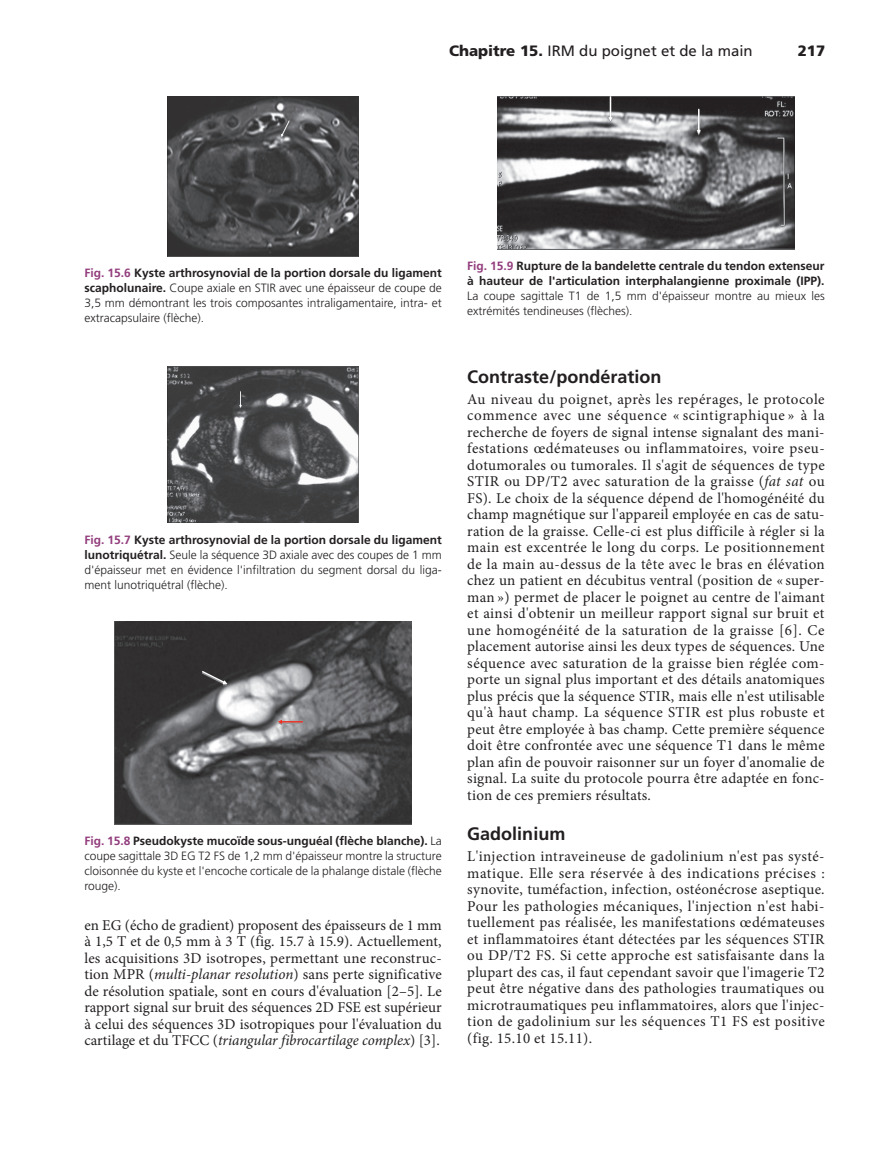
<style>
.page{position:relative;width:890px;height:1158px;background:#fff}
.page>*{position:absolute;margin:0;border:0;box-sizing:border-box;transform-origin:0 0}
.t1{font:700 18px "Frutiger LT Std";color:#231f20}
.t2{font:15px/16.5px "Minion Pro";letter-spacing:.015em;color:#231f20;text-align:justify}
.t3{font:15px "Frutiger LT Std";color:#231f20}
.t4{font:900 15px "Frutiger LT Std";color:#231f20}
.t5{font:300 12px/15px "Frutiger LT Std";color:#231f20;text-align:justify}
.t6{font:700 12px/15px "Frutiger LT Std";color:#231f20}
.s1{font-weight:900}
.s2{font-weight:700;color:#933e7d}
.s3{font-weight:700}
.s4{color:#933e7d}
.s5{font-style:italic}
</style>
<div class="page">
<img style="left:167px;top:96px;width:192px;height:160px">
<svg style="left:281px;top:120px;width:8px;height:18px"></svg>
<img style="left:167px;top:367px;width:192px;height:156px">
<svg style="left:239px;top:391px;width:3px;height:17px"></svg>
<img style="left:114px;top:621px;width:298px;height:203px">
<svg style="left:202px;top:671px;width:25px;height:14px"></svg>
<svg style="left:278px;top:719px;width:25px;height:6px"></svg>
<img style="left:497px;top:96px;width:297px;height:153px">
<svg style="left:608px;top:96px;width:4px;height:27px"></svg>
<svg style="left:696px;top:109px;width:5px;height:26px"></svg>
<p class="t3" style="left:449px;top:42px;width:305px"><span class="s1">Chapitre 15.</span> IRM du poignet et de la main</p>
<p class="t4" style="left:797px;top:42px;width:29px">217</p>
<p class="t5" style="left:84px;top:265px;width:359px"><span class="s2">Fig. 15.6</span> <span class="s3">Kyste arthrosynovial de la portion dorsale du ligament scapholunaire.</span> Coupe axiale en STIR avec une épaisseur de coupe de 3,5 mm démontrant les trois composantes intraligamentaire, intra- et extracapsulaire (flèche).</p>
<p class="t6" style="left:467px;top:258px;width:359px"><span class="s4">Fig. 15.9</span> Rupture de la bandelette centrale du tendon extenseur à hauteur de l'articulation interphalangienne proximale (IPP).</p>
<p class="t5" style="left:467px;top:288px;width:359px">La coupe sagittale T1 de 1,5 mm d'épaisseur montre au mieux les extrémités tendineuses (flèches).</p>
<p class="t5" style="left:84px;top:532px;width:359px"><span class="s2">Fig. 15.7</span> <span class="s3">Kyste arthrosynovial de la portion dorsale du ligament lunotriquétral.</span> Seule la séquence 3D axiale avec des coupes de 1 mm d'épaisseur met en évidence l'infiltration du segment dorsal du liga&shy;ment lunotriquétral (flèche).</p>
<p class="t5" style="left:84px;top:833px;width:359px"><span class="s2">Fig. 15.8</span> <span class="s3">Pseudokyste mucoïde sous-unguéal (flèche blanche).</span> La coupe sagittale 3D EG T2 FS de 1,2 mm d'épaisseur montre la structure cloisonnée du kyste et l'encoche corticale de la phalange distale (flèche rouge).</p>
<p class="t2" style="left:84px;top:916px;width:359px">en EG (écho de gradient) proposent des épaisseurs de 1 mm à 1,5 T et de 0,5 mm à 3 T (fig. 15.7 à 15.9). Actuellement, les acquisitions 3D isotropes, permettant une reconstruc&shy;tion MPR (<span class="s5">multi-planar resolution</span>) sans perte significative de résolution spatiale, sont en cours d'évaluation [2–5]. Le rapport signal sur bruit des séquences 2D FSE est supérieur à celui des séquences 3D isotropiques pour l'évaluation du cartilage et du TFCC (<span class="s5">triangular fibrocartilage complex</span>) [3].</p>
<p class="t1" style="left:467px;top:366px;width:196px">Contraste/pondération</p>
<p class="t2" style="left:467px;top:390px;width:359px">Au niveau du poignet, après les repérages, le protocole commence avec une séquence « scintigraphique » à la recherche de foyers de signal intense signalant des mani&shy;festations œdémateuses ou inflammatoires, voire pseu&shy;dotumorales ou tumorales. Il s'agit de séquences de type STIR ou DP/T2 avec saturation de la graisse (<span class="s5">fat sat</span> ou FS). Le choix de la séquence dépend de l'homogénéité du champ magnétique sur l'appareil employée en cas de satu&shy;ration de la graisse. Celle-ci est plus difficile à régler si la main est excentrée le long du corps. Le positionnement de la main au-dessus de la tête avec le bras en élévation chez un patient en décubitus ventral (position de « super&shy;man ») permet de placer le poignet au centre de l'aimant et ainsi d'obtenir un meilleur rapport signal sur bruit et une homogénéité de la saturation de la graisse [6]. Ce placement autorise ainsi les deux types de séquences. Une séquence avec saturation de la graisse bien réglée com&shy;porte un signal plus important et des détails anatomiques plus précis que la séquence STIR, mais elle n'est utilisable qu'à haut champ. La séquence STIR est plus robuste et peut être employée à bas champ. Cette première séquence doit être confrontée avec une séquence T1 dans le même plan afin de pouvoir raisonner sur un foyer d'anomalie de signal. La suite du protocole pourra être adaptée en fonc&shy;tion de ces premiers résultats.</p>
<p class="t1" style="left:467px;top:823px;width:100px">Gadolinium</p>
<p class="t2" style="left:467px;top:848px;width:359px">L'injection intraveineuse de gadolinium n'est pas systé&shy;matique. Elle sera réservée à des indications précises : synovite, tuméfaction, infection, ostéonécrose aseptique.<br>Pour les pathologies mécaniques, l'injection n'est habi&shy;tuellement pas réalisée, les manifestations œdémateuses et inflammatoires étant détectées par les séquences STIR ou DP/T2 FS. Si cette approche est satisfaisante dans la plupart des cas, il faut cependant savoir que l'imagerie T2 peut être négative dans des pathologies traumatiques ou microtraumatiques peu inflammatoires, alors que l'injec&shy;tion de gadolinium sur les séquences T1 FS est positive (fig. 15.10 et 15.11).</p>
</div>
